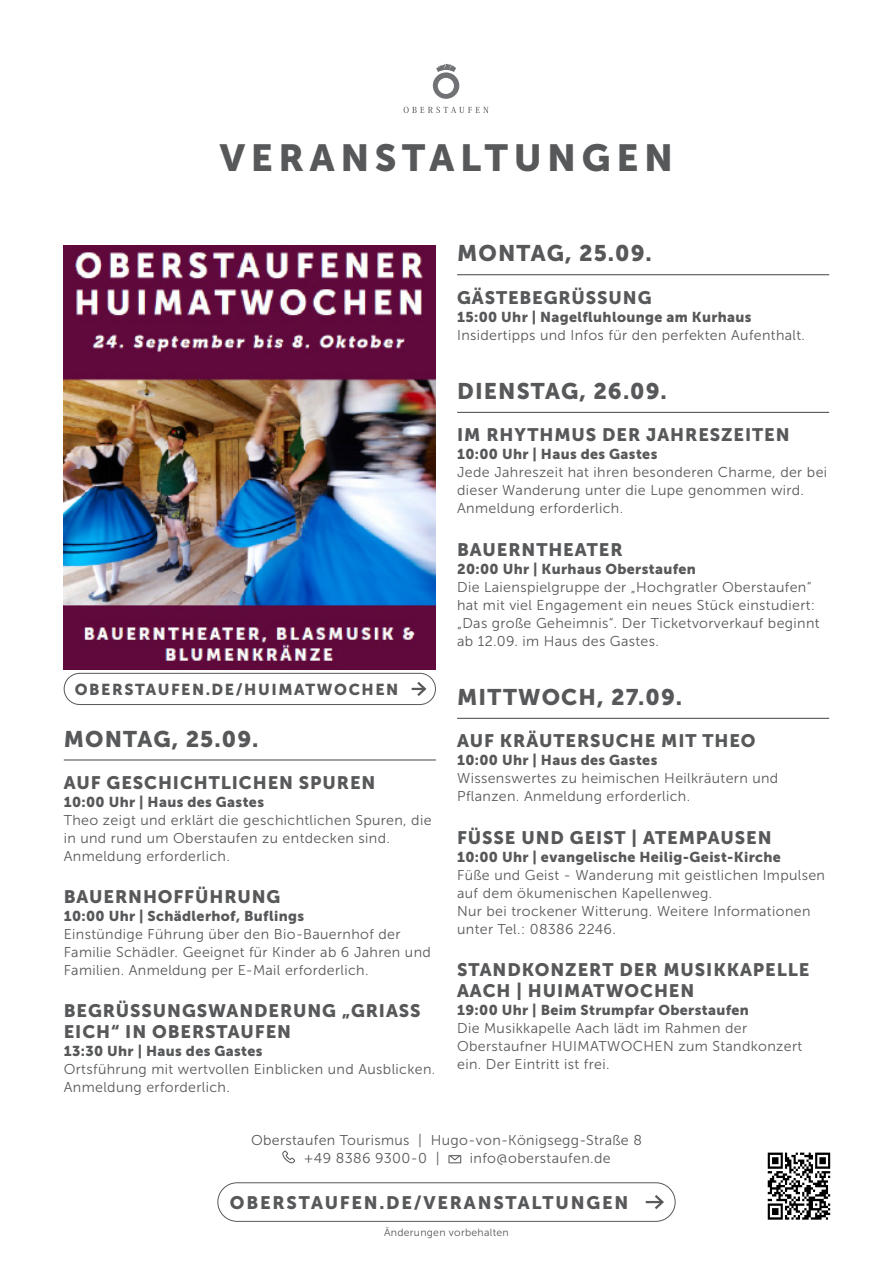
<style>
.page{position:relative;width:893px;height:1263px;background:#fff}
.page>*{position:absolute;margin:0;border:0;box-sizing:border-box;transform-origin:0 0}
.t1{font:37.5px "Museo Sans 900";letter-spacing:.15em;color:#57585a}
._1_Datum{font:22.5px "Museo Sans 900";letter-spacing:.05em;color:#57585a}
._2_Veranstaltung{font:18px/21px "Museo Sans 900";letter-spacing:.05em;color:#57585a}
._2_Veranstaltung-2{font:18px "Museo Sans 900";letter-spacing:.1em;color:#57585a}
.t2{font:15.75px "Museo Sans 900";letter-spacing:.1em;color:#57585a}
._4_Infotext{font:14.25px/18px "Museo Sans 300";letter-spacing:.025em;color:#57585a}
._3_Uhrzeit_und_Ort{font:14.25px "Museo Sans 900";letter-spacing:.025em;color:#57585a}
._4_Infotext-2{font:10.5px "Museo Sans 300";letter-spacing:.025em;color:#57585a}
</style>
<div class="page">
<img style="left:767px;top:1152px;width:64px;height:68px">
<svg style="left:404px;top:107px;width:85px;height:6px"></svg>
<svg style="left:433px;top:64px;width:26px;height:35px"></svg>
<hr style="left:64px;top:759px;width:372px;height:1px;background:#57585a">
<hr style="left:457px;top:274px;width:372px;height:1px;background:#57585a">
<hr style="left:457px;top:412px;width:372px;height:1px;background:#57585a">
<hr style="left:457px;top:718px;width:372px;height:1px;background:#57585a">
<svg style="left:217px;top:1182px;width:459px;height:40px"></svg>
<svg style="left:282px;top:1150px;width:13px;height:13px"></svg>
<svg style="left:448px;top:1155px;width:13px;height:8px"></svg>
<img style="left:64px;top:245px;width:372px;height:425px">
<svg style="left:63px;top:672px;width:373px;height:33px"></svg>
<p class="t1" style="left:220px;top:136px;width:455px">VERANSTALTUNGEN</p>
<p class="_1_Datum" style="left:457px;top:241px;width:196px">MONTAG, 25.09.</p>
<p class="_2_Veranstaltung" style="left:457px;top:287px;width:196px">GÄSTEBEGRÜSSUNG</p>
<p class="_3_Uhrzeit_und_Ort" style="left:457px;top:309px;width:296px">15:00 Uhr | Nagelfluhlounge am Kurhaus</p>
<p class="_4_Infotext" style="left:457px;top:326px;width:350px">Insidertipps und Infos für den perfekten Aufenthalt.</p>
<p class="t2" style="left:75px;top:680px;width:325px">OBERSTAUFEN.DE/HUIMATWOCHEN</p>
<p class="_1_Datum" style="left:64px;top:726px;width:196px">MONTAG, 25.09.</p>
<p class="_2_Veranstaltung" style="left:64px;top:772px;width:313px">AUF GESCHICHTLICHEN SPUREN</p>
<p class="_3_Uhrzeit_und_Ort" style="left:64px;top:794px;width:202px">10:00 Uhr | Haus des Gastes</p>
<p class="_4_Infotext" style="left:64px;top:811px;width:369px">Theo zeigt und erklärt die geschichtlichen Spuren, die in und rund um Oberstaufen zu entdecken sind.<br>Anmeldung erforderlich.</p>
<p class="_2_Veranstaltung" style="left:64px;top:886px;width:218px">BAUERNHOFFÜHRUNG</p>
<p class="_3_Uhrzeit_und_Ort" style="left:64px;top:908px;width:242px">10:00 Uhr | Schädlerhof, Buflings</p>
<p class="_4_Infotext" style="left:64px;top:925px;width:369px">Einstündige Führung über den Bio-Bauernhof der<br>Familie Schädler. Geeignet für Kinder ab 6 Jahren und<br>Familien. Anmeldung per E-Mail erforderlich.</p>
<p class="_2_Veranstaltung" style="left:64px;top:1000px;width:358px">BEGRÜSSUNGSWANDERUNG „GRIASS<br>EICH“ IN OBERSTAUFEN</p>
<p class="_3_Uhrzeit_und_Ort" style="left:64px;top:1043px;width:200px">13:30 Uhr | Haus des Gastes</p>
<p class="_4_Infotext" style="left:64px;top:1061px;width:373px">Ortsführung mit wertvollen Einblicken und Ausblicken.<br>Anmeldung erforderlich.</p>
<p class="_1_Datum" style="left:457px;top:378px;width:211px">DIENSTAG, 26.09.</p>
<p class="_2_Veranstaltung" style="left:457px;top:424px;width:334px">IM RHYTHMUS DER JAHRESZEITEN</p>
<p class="_3_Uhrzeit_und_Ort" style="left:457px;top:446px;width:202px">10:00 Uhr | Haus des Gastes</p>
<p class="_4_Infotext" style="left:457px;top:463px;width:372px">Jede Jahreszeit hat ihren besonderen Charme, der bei dieser Wanderung unter die Lupe genommen wird.<br>Anmeldung erforderlich.</p>
<p class="_2_Veranstaltung" style="left:457px;top:539px;width:167px">BAUERNTHEATER</p>
<p class="_3_Uhrzeit_und_Ort" style="left:457px;top:560px;width:240px">20:00 Uhr | Kurhaus Oberstaufen</p>
<p class="_4_Infotext" style="left:457px;top:578px;width:364px">Die Laienspielgruppe der „Hochgratler Oberstaufen“ hat mit viel Engagement ein neues Stück einstudiert: „Das große Geheimnis“. Der Ticketvorverkauf beginnt ab 12.09. im Haus des Gastes.</p>
<p class="_1_Datum" style="left:457px;top:684px;width:227px">MITTWOCH, 27.09.</p>
<p class="_2_Veranstaltung" style="left:457px;top:730px;width:300px">AUF KRÄUTERSUCHE MIT THEO</p>
<p class="_3_Uhrzeit_und_Ort" style="left:457px;top:752px;width:202px">10:00 Uhr | Haus des Gastes</p>
<p class="_4_Infotext" style="left:457px;top:769px;width:323px">Wissenswertes zu heimischen Heilkräutern und<br>Pflanzen. Anmeldung erforderlich.</p>
<p class="_2_Veranstaltung" style="left:457px;top:827px;width:316px">FÜSSE UND GEIST | ATEMPAUSEN</p>
<p class="_3_Uhrzeit_und_Ort" style="left:457px;top:848px;width:325px">10:00 Uhr | evangelische Heilig-Geist-Kirche</p>
<p class="_4_Infotext" style="left:457px;top:866px;width:369px">Füße und Geist - Wanderung mit geistlichen Impulsen auf dem ökumenischen Kapellenweg.<br>Nur bei trockener Witterung. Weitere Informationen unter Tel.: 08386 2246.</p>
<p class="_2_Veranstaltung" style="left:457px;top:959px;width:354px">STANDKONZERT DER MUSIKKAPELLE<br>AACH | HUIMATWOCHEN</p>
<p class="_3_Uhrzeit_und_Ort" style="left:457px;top:1002px;width:293px">19:00 Uhr | Beim Strumpfar Oberstaufen</p>
<p class="_4_Infotext" style="left:457px;top:1019px;width:347px">Die Musikkapelle Aach lädt im Rahmen der<br>Oberstaufner HUIMATWOCHEN zum Standkonzert ein. Der Eintritt ist frei.</p>
<p class="_4_Infotext" style="left:251px;top:1131px;width:392px">Oberstaufen Tourismus | Hugo-von-Königsegg-Straße 8</p>
<p class="_4_Infotext" style="left:304px;top:1149px;width:137px">+49 8386 9300-0 |</p>
<p class="_4_Infotext" style="left:470px;top:1149px;width:142px">info@oberstaufen.de</p>
<p class="_2_Veranstaltung-2" style="left:230px;top:1192px;width:400px">OBERSTAUFEN.DE/VERANSTALTUNGEN</p>
<p class="_4_Infotext-2" style="left:384px;top:1227px;width:126px">Änderungen vorbehalten</p>
</div>
